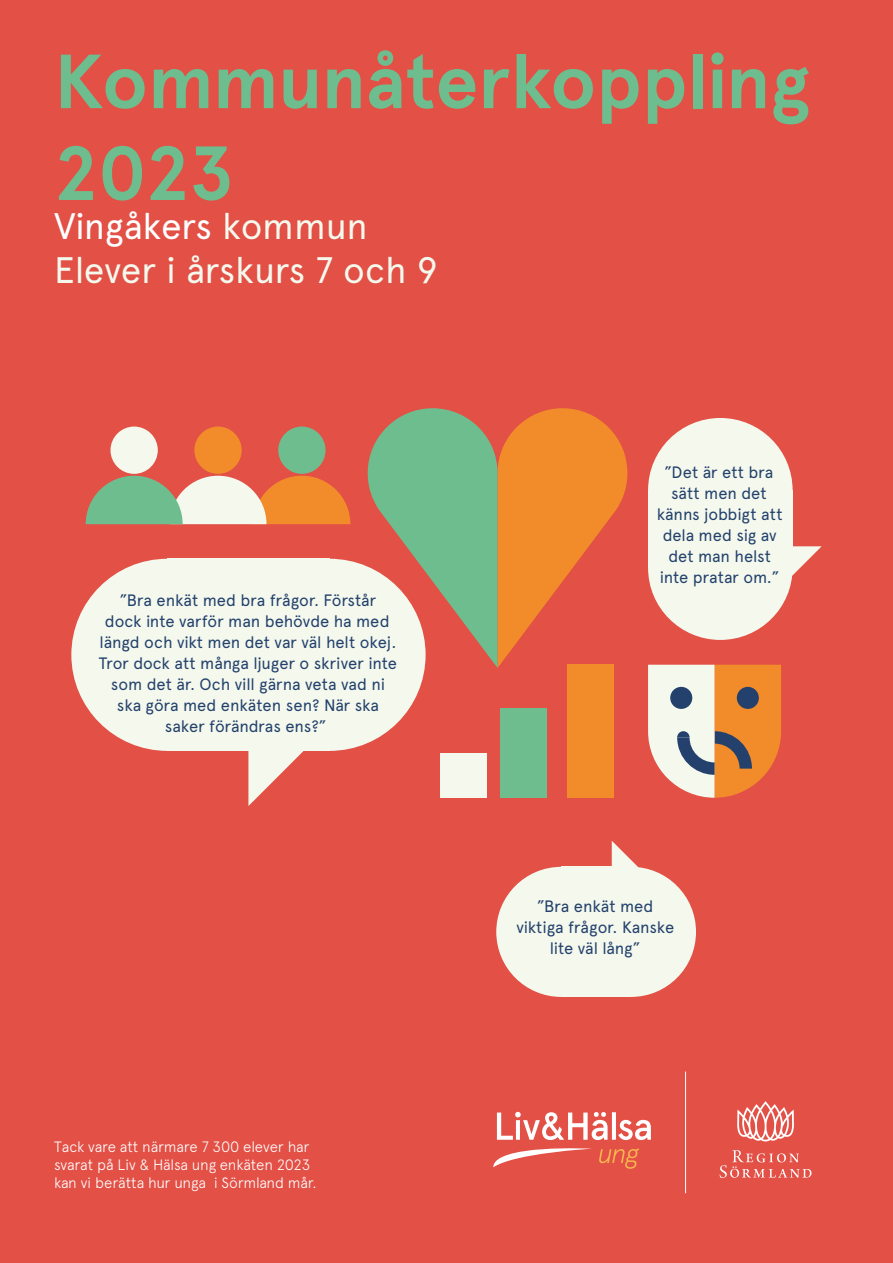
<style>
.page{position:relative;width:893px;height:1263px;background:#e25046}
.page>*{position:absolute;margin:0;border:0;box-sizing:border-box;transform-origin:0 0}
.Huvudrubrik{font:700 76.5px/91.8px "Apercu";letter-spacing:-.005em;color:#6ebd8f}
.Underrubrik{font:36.9px/44.2px "Apercu";letter-spacing:-.01em;color:#f4f8ed}
.Citat{font:16.5px/21px "Apercu";letter-spacing:-.01em;color:#23416c;text-align:center}
.Informationstext{font:300 15px/18px "Apercu";letter-spacing:-.015em;color:#fff}
.s1{color:#fff}
</style>
<div class="page">
<div style="left:567px;top:664px;width:46px;height:134px;background:#f28c2a"></div>
<div style="left:194px;top:426px;width:48px;height:48px;background:#f28c2a;border-radius:50%"></div>
<div style="left:648px;top:496px;width:145px;height:144px;background:#f4f8ed;border-radius:50%"></div>
<div style="left:234px;top:559px;width:192px;height:192px;background:#f4f8ed;border-radius:50%"></div>
<div style="left:648px;top:418px;width:145px;height:144px;background:#f4f8ed;border-radius:50%"></div>
<div style="left:71px;top:559px;width:192px;height:192px;background:#f4f8ed;border-radius:50%"></div>
<div style="left:648px;top:490px;width:145px;height:78px;background:#f4f8ed"></div>
<div style="left:167px;top:559px;width:162px;height:192px;background:#f4f8ed"></div>
<svg style="left:790px;top:546px;width:32px;height:41px"></svg>
<svg style="left:248px;top:751px;width:56px;height:55px"></svg>
<div style="left:441px;top:753px;width:46px;height:45px;background:#f4f8ed"></div>
<div style="left:110px;top:426px;width:48px;height:48px;background:#f4f8ed;border-radius:50%"></div>
<div style="left:500px;top:708px;width:46px;height:90px;background:#6ebd8f"></div>
<svg style="left:368px;top:408px;width:259px;height:260px"></svg>
<svg style="left:86px;top:476px;width:264px;height:48px"></svg>
<div style="left:278px;top:426px;width:48px;height:48px;background:#6ebd8f;border-radius:50%"></div>
<svg style="left:648px;top:665px;width:133px;height:133px;background:#d9a67f"></svg>
<svg style="left:720px;top:1150px;width:91px;height:28px"></svg>
<svg style="left:737px;top:1101px;width:57px;height:40px"></svg>
<hr style="left:685px;top:1071px;width:1px;height:122px;background:#fff">
<svg style="left:493px;top:1111px;width:158px;height:58px"></svg>
<div style="left:566px;top:867px;width:130px;height:130px;background:#f4f8ed;border-radius:50%"></div>
<div style="left:496px;top:867px;width:130px;height:130px;background:#f4f8ed;border-radius:50%"></div>
<div style="left:561px;top:867px;width:70px;height:130px;background:#f4f8ed"></div>
<svg style="left:612px;top:841px;width:36px;height:28px"></svg>
<p class="Huvudrubrik" style="left:54px;top:36px;width:757px">Kommunåterkoppling<br>2023</p>
<p class="Underrubrik" style="left:54px;top:203px;width:385px"><span class="s1">Vingåkers</span> kommun<br>Elever i årskurs 7 och 9</p>
<p class="Citat" style="left:99px;top:589px;width:300px">”Bra enkät med bra frågor. Förstår<br>dock inte varför man behövde ha med längd och vikt men det var väl helt okej.<br>Tror dock att många ljuger o skriver inte som det är. Och vill gärna veta vad ni ska göra med enkäten sen? När ska saker förändras ens?”</p>
<p class="Informationstext" style="left:54px;top:1137px;width:264px">Tack vare att närmare 7 300 elever har svarat på Liv &amp; Hälsa ung enkäten 2023 kan vi berätta hur unga i Sörmland mår.</p>
<p class="Citat" style="left:657px;top:461px;width:127px">”Det är ett bra sätt men det känns jobbigt att dela med sig av det man helst inte pratar om.”</p>
<p class="Citat" style="left:516px;top:896px;width:159px">”Bra enkät med viktiga frågor. Kanske lite väl lång”</p>
</div>
